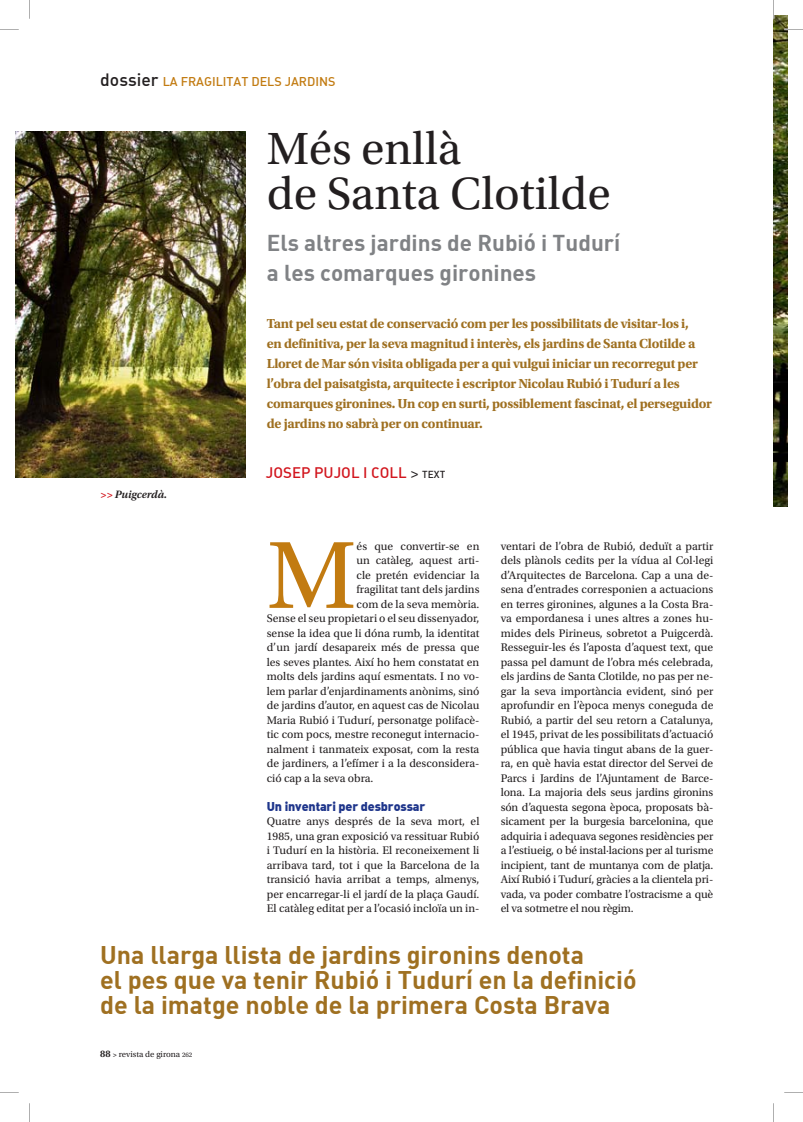
<style>
.page{position:relative;width:803px;height:1122px;background:#fff}
.page>*{position:absolute;margin:0;border:0;box-sizing:border-box;transform-origin:0 0}
.t1{font:100.5px "Utopia Std";color:#c27b11}
.t2{font:47.5px/45px "Utopia Std";color:#231f20}
.t3{font:25px/25px "DIN Bold";color:#9f7021}
.t4{font:22.5px/30px "DIN Bold";color:#808285}
.t5{font:15px "DIN Medium Alternate";color:#d2161e}
.t6{font:700 13.75px/20px "Utopia Std";letter-spacing:-.02em;color:#9f7021}
.t7{font:12.5px "DIN Medium Alternate";color:#c27b11}
.t8{font:12.5px "DIN Black Alternate";letter-spacing:-.01em;color:#1e358b}
.t9{font:11.62px/14.5px "Utopia Std";color:#231f20;text-align:justify}
.t10{font:italic 600 11.25px "Utopia Std";letter-spacing:-.01em;color:#231f20}
.t11{font:8.75px "Utopia Std";color:#231f20}
.s1{font-size:17.5px;color:#231f20}
.s2{color:#d2161e}
.s3{font-family:"Utopia Std";font-weight:600;color:#231f20}
.s4{font-size:10px;color:#231f20}
.s5{font-weight:600;font-size:10px}
.s6{font-weight:600;font-size:7.5px}
.s7{font-size:6.88px}
</style>
<div class="page">
<img style="left:15px;top:131px;width:231px;height:346px">
<img style="left:773px;top:15px;width:15px;height:491px">
<svg style="left:773px;top:0;width:1px;height:19px"></svg>
<svg style="left:29px;top:0;width:1px;height:19px"></svg>
<svg style="left:784px;top:29px;width:19px;height:1px"></svg>
<svg style="left:0;top:29px;width:19px;height:1px"></svg>
<svg style="left:784px;top:1092px;width:19px;height:1px"></svg>
<svg style="left:0;top:1092px;width:19px;height:1px"></svg>
<svg style="left:773px;top:1103px;width:1px;height:19px"></svg>
<svg style="left:29px;top:1103px;width:1px;height:19px"></svg>
<p class="t7" style="left:100px;top:73px;width:237px"><span class="s1">dossier</span> LA FRAGILITAT DELS JARDINS</p>
<h2 class="t2" style="left:267px;top:127px;width:345px">Més enllà<br>de Santa Clotilde</h2>
<h3 class="t4" style="left:267px;top:227px;width:355px">Els altres jardins de Rubió i Tudurí a les comarques gironines</h3>
<p class="t6" style="left:267px;top:313px;width:447px">Tant pel seu estat de conservació com per les possibilitats de visitar-los i,<br>en definitiva, per la seva magnitud i interès, els jardins de Santa Clotilde a Lloret de Mar són visita obligada per a qui vulgui iniciar un recorregut per l’obra del paisatgista, arquitecte i escriptor Nicolau Rubió i Tudurí a les comarques gironines. Un cop en surti, possiblement fascinat, el perseguidor de jardins no sabrà per on continuar.</p>
<p class="t10" style="left:100px;top:488px;width:68px"><span class="s2">&gt;&gt;</span> Puigcerdà.</p>
<p class="t5" style="left:266px;top:463px;width:181px">JOSEP PUJOL I COLL <span class="s3">&gt;</span> <span class="s4">TEXT</span></p>
<p class="t9" style="left:501px;top:539px;width:214px">ventari de l’obra de Rubió, deduït a partir dels plànols cedits per la vídua al Col·legi d’Arquitectes de Barcelona. Cap a una de&shy;sena d’entrades corresponien a actuacions en terres gironines, algunes a la Costa Bra&shy;va empordanesa i unes altres a zones hu&shy;mides dels Pirineus, sobretot a Puigcerdà.<br>Resseguir-les és l’aposta d’aquest text, que passa pel damunt de l’obra més celebrada, els jardins de Santa Clotilde, no pas per ne&shy;gar la seva importància evident, sinó per aprofundir en l’època menys coneguda de Rubió, a partir del seu retorn a Catalunya, el 1945, privat de les possibilitats d’actuació pública que havia tingut abans de la guer&shy;ra, en què havia estat director del Servei de Parcs i Jardins de l’Ajuntament de Barce&shy;lona. La majoria dels seus jardins gironins són d’aquesta segona època, proposats bà&shy;sicament per la burgesia barcelonina, que adquiria i adequava segones residències per a l’estiueig, o bé instal·lacions per al turisme incipient, tant de muntanya com de platja.<br>Així Rubió i Tudurí, gràcies a la clientela pri&shy;vada, va poder combatre l’ostracisme a què el va sotmetre el nou règim.</p>
<h1 class="t1" style="left:267px;top:521px;width:91px">M</h1>
<p class="t9" style="left:357px;top:539px;width:124px">és que convertir-se en</p>
<p class="t9" style="left:357px;top:553px;width:124px">un catàleg, aquest arti-</p>
<p class="t9" style="left:357px;top:568px;width:124px">cle pretén evidenciar la</p>
<p class="t9" style="left:357px;top:582px;width:124px">fragilitat tant dels jardins</p>
<p class="t9" style="left:357px;top:597px;width:124px">com de la seva memòria.</p>
<p class="t9" style="left:267px;top:611px;width:214px">Sense el seu propietari o el seu dissenyador,</p>
<p class="t9" style="left:267px;top:626px;width:214px">sense la idea que li dóna rumb, la identitat</p>
<p class="t9" style="left:267px;top:640px;width:214px">d’un jardí desapareix més de pressa que</p>
<p class="t9" style="left:267px;top:655px;width:214px">les seves plantes. Així ho hem constatat en</p>
<p class="t9" style="left:267px;top:669px;width:214px">molts dels jardins aquí esmentats. I no vo-</p>
<p class="t9" style="left:267px;top:684px;width:214px">lem parlar d’enjardinaments anònims, sinó</p>
<p class="t9" style="left:267px;top:698px;width:214px">de jardins d’autor, en aquest cas de Nicolau</p>
<p class="t9" style="left:267px;top:713px;width:214px">Maria Rubió i Tudurí, personatge polifacè-</p>
<p class="t9" style="left:267px;top:727px;width:214px">tic com pocs, mestre reconegut internacio-</p>
<p class="t9" style="left:267px;top:742px;width:214px">nalment i tanmateix exposat, com la resta</p>
<p class="t9" style="left:267px;top:756px;width:214px">de jardiners, a l’efímer i a la desconsidera-</p>
<p class="t9" style="left:267px;top:771px;width:108px">ció cap a la seva obra.</p>
<p class="t8" style="left:267px;top:798px;width:160px">Un inventari per desbrossar</p>
<p class="t9" style="left:267px;top:814px;width:214px">Quatre anys després de la seva mort, el 1985, una gran exposició va ressituar Rubió i Tudurí en la història. El reconeixement li arribava tard, tot i que la Barcelona de la transició havia arribat a temps, almenys, per encarregar-li el jardí de la plaça Gaudí.<br>El catàleg editat per a l’ocasió incloïa un in-</p>
<h3 class="t3" style="left:100px;top:941px;width:538px">Una llarga llista de jardins gironins denota<br>el pes que va tenir Rubió i Tudurí en la definició de la imatge noble de la primera Costa Brava</h3>
<p class="t11" style="left:100px;top:1050px;width:94px"><span class="s5">88</span> <span class="s6">&gt;</span> revista de girona <span class="s7">262</span></p>
</div>
